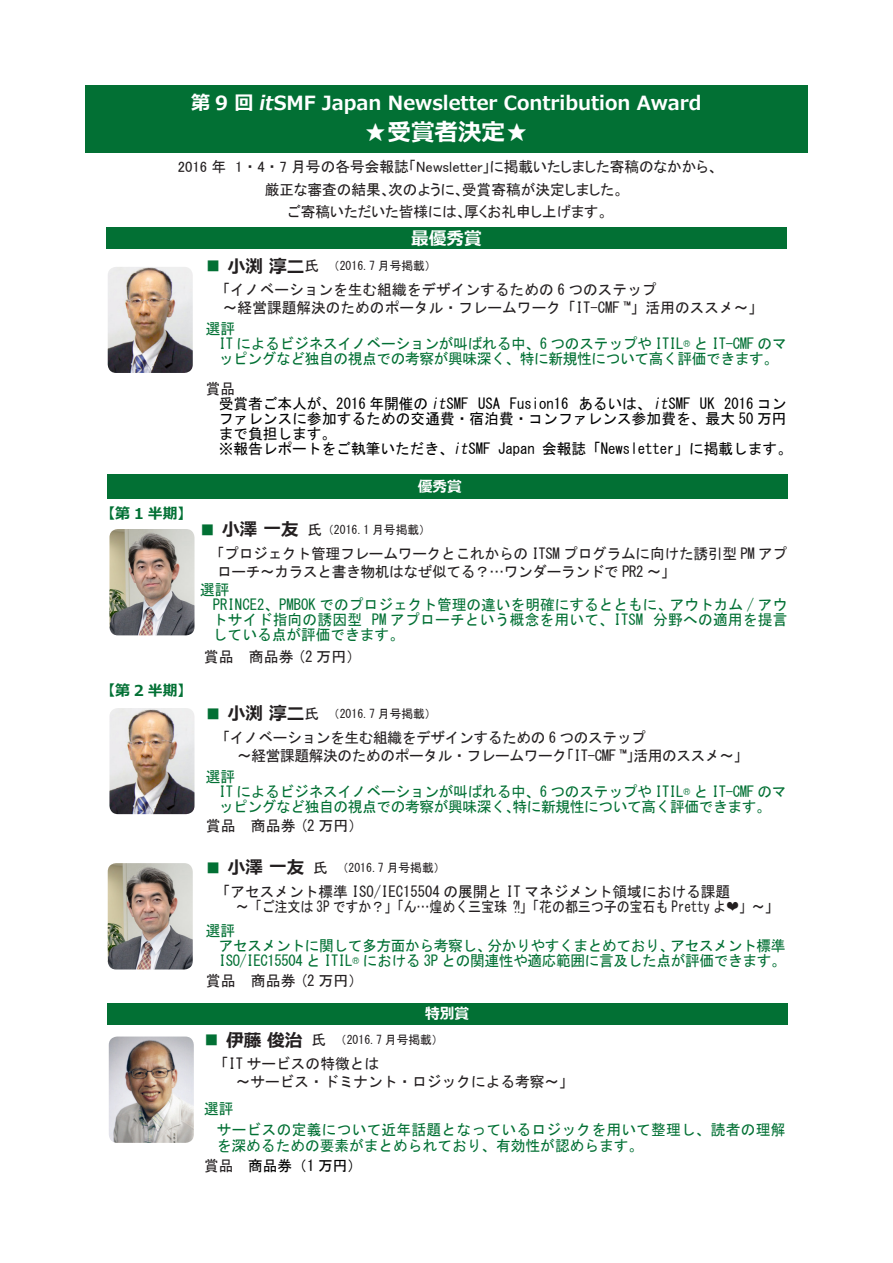
<style>
.page{position:relative;width:893px;height:1263px;background:#fff}
.page>*{position:absolute;margin:0;border:0;box-sizing:border-box;transform-origin:0 0}
.t1{font:700 24px "Meiryo";color:#fff}
.t2{font:700 19.5px "Meiryo";color:#fff}
.t3{font:700 18px "Meiryo";color:#231f20}
.t4{font:700 18px "Meiryo";color:#fff}
.t5{font:15px/15px "MS Gothic";letter-spacing:-.015em;color:#027034}
.t6{font:15px/18px "MS Gothic";letter-spacing:-.01em;color:#231f20}
.t7{font:15px/15px "MS Gothic";color:#000}
.t8{font:15px "MS P Gothic";color:#231f20}
.t9{font:15px/15.9px "MS Gothic";letter-spacing:.02em;color:#027034}
.t10{font:15px "MS Gothic";letter-spacing:-.01em;color:#231f20;scale:.87 1}
.t11{font:15px "MS Gothic";letter-spacing:.015em;color:#027034}
.t12{font:700 15px "Meiryo";color:#027034}
.t13{font:700 15px "Meiryo";color:#fff}
.t14{font:12px "MS Gothic";color:#231f20}
.t15{font:1.5px "MS P Gothic";color:#231f20}
.s1{font-style:italic}
.s2{font-family:"MS Gothic";font-weight:400;font-size:15px}
.s3{font-size:12px}
.s4{color:#231f20}
</style>
<div class="page">
<div style="left:85px;top:85px;width:722px;height:67px;background:#027034"></div>
<div style="left:106px;top:228px;width:681px;height:21px;background:#027034"></div>
<img style="left:108px;top:267px;width:85px;height:106px">
<img style="left:109px;top:1036px;width:85px;height:107px">
<div style="left:107px;top:1003px;width:680px;height:21px;background:#027034"></div>
<img style="left:108px;top:863px;width:85px;height:106px">
<img style="left:109px;top:708px;width:85px;height:106px">
<div style="left:107px;top:474px;width:680px;height:25px;background:#027034"></div>
<img style="left:109px;top:529px;width:85px;height:106px">
<p class="t2" style="left:191px;top:89px;width:512px">第 9 回 <span class="s1">it</span>SMF Japan Newsletter Contribution Award</p>
<p class="t1" style="left:364px;top:116px;width:166px">★受賞者決定★</p>
<p class="t8" style="left:235px;top:159px;width:484px">1 ・ 4 ・ 7 月号の各号会報誌「Newsletter」に掲載いたしました寄稿のなかから、</p>
<p class="t8" style="left:178px;top:159px;width:50px">2016 年</p>
<p class="t5" style="left:206px;top:258px;width:16px">■</p>
<p class="t15" style="left:462px;top:193px;width:163px">受賞寄稿が決定しました。</p>
<p class="t15" style="left:265px;top:193px;width:127px">厳正な審査の結果、</p>
<p class="t15" style="left:388px;top:193px;width:78px">次のように、</p>
<p class="t8" style="left:464px;top:204px;width:146px">厚くお礼申し上げます。</p>
<p class="t8" style="left:288px;top:204px;width:180px">ご寄稿いただいた皆様には、</p>
<p class="t4" style="left:411px;top:226px;width:72px">最優秀賞</p>
<p class="t14" style="left:340px;top:260px;width:99px">2016.7 月号掲載(</p>
<p class="t3" style="left:228px;top:253px;width:93px">小渕淳二<span class="s2">氏</span></p>
<p class="t6" style="left:319px;top:257px;width:22px">　<span class="s3">（</span></p>
<p class="t6" style="left:216px;top:281px;width:442px">「イノベーションを生む組織をデザインするための 6 つのステップ</p>
<p class="t6" style="left:223px;top:299px;width:542px">～経営課題解決のためのポータル・フレームワーク「IT-CMF ™」活用のススメ~「</p>
<p class="t5" style="left:206px;top:321px;width:31px">選評</p>
<p class="t5" style="left:219px;top:336px;width:569px">IT によるビジネスイノベーションが叫ばれる中、6 つのステップや ITIL® と IT-CMF のマッピングなど独自の視点での考察が興味深く、特に新規性について高く評価できます。</p>
<p class="t6" style="left:206px;top:380px;width:31px">賞品</p>
<p class="t7" style="left:724px;top:396px;width:64px">2016 コン</p>
<p class="t7" style="left:219px;top:396px;width:569px">受賞者ご本人が、2016 年開催の <span class="s1">it</span>SMF<br>ファレンスに参加するための交通費・宿泊費・コンファレンス参加費を、最大 50 万円まで負担します。</p>
<p class="t7" style="left:542px;top:441px;width:251px">会報誌「Newsletter」に掲載します。</p>
<p class="t7" style="left:578px;top:396px;width:114px">あるいは、<span class="s1">it</span>SMF</p>
<p class="t7" style="left:478px;top:396px;width:24px">USA</p>
<p class="t7" style="left:510px;top:396px;width:60px">Fusion16</p>
<p class="t7" style="left:700px;top:396px;width:16px">UK</p>
<p class="t7" style="left:219px;top:441px;width:273px">※報告レポートをご執筆いただき、<span class="s1">it</span>SMF</p>
<p class="t7" style="left:498px;top:441px;width:38px">Japan</p>
<p class="t12" style="left:100px;top:503px;width:94px">【第 1 半期【</p>
<p class="t12" style="left:100px;top:679px;width:94px">【第 2 半期【</p>
<p class="t13" style="left:418px;top:476px;width:46px">優秀賞</p>
<p class="t5" style="left:200px;top:522px;width:16px">■</p>
<p class="t3" style="left:222px;top:517px;width:78px">小澤一友</p>
<p class="t6" style="left:307px;top:520px;width:16px">氏</p>
<p class="t14" style="left:322px;top:523px;width:110px">（2016.1 月号掲載(</p>
<p class="t6" style="left:217px;top:544px;width:572px;text-indent:-7px">「プロジェクト管理フレームワークとこれからの ITSM プログラムに向けた誘引型 PM アプローチ～カラスと書き物机はなぜ似てる？…ワンダーランドで PR2 ~「</p>
<p class="t5" style="left:200px;top:582px;width:31px">選評</p>
<p class="t5" style="left:670px;top:597px;width:119px">アウトカム / アウ</p>
<p class="t5" style="left:653px;top:597px;width:136px;text-indent:-440px">PRINCE 、2 PMBOK でのプロジェクト管理の違いを明確にするとともに、<br>分野への適用を提言</p>
<p class="t11" style="left:372px;top:612px;width:273px">PM アプローチという概念を用いて、ITSM</p>
<p class="t5" style="left:213px;top:612px;width:193px">トサイド指向の誘因型<br>している点が評価できます。</p>
<p class="t6" style="left:204px;top:648px;width:159px">賞品　商品券 2( 万円(</p>
<p class="t5" style="left:206px;top:706px;width:16px">■</p>
<p class="t3" style="left:228px;top:701px;width:93px">小渕淳二<span class="s2">氏</span></p>
<p class="t14" style="left:340px;top:708px;width:99px">2016.7 月号掲載(</p>
<p class="t6" style="left:319px;top:704px;width:22px">　<span class="s3">（</span></p>
<p class="t6" style="left:216px;top:728px;width:432px">「イノベーションを生む組織をデザインするための 6 つのステップ</p>
<p class="t6" style="left:633px;top:746px;width:117px">活用のススメ~「</p>
<p class="t6" style="left:223px;top:746px;width:346px">　～経営課題解決のためのポータル・フレームワーク</p>
<p class="t5" style="left:206px;top:769px;width:31px">選評</p>
<p class="t5" style="left:219px;top:784px;width:569px">IT によるビジネスイノベーションが叫ばれる中、6 つのステップや ITIL® と IT-CMF のマッピングなど独自の視点での考察が興味深く特に新規性について高く評価できます。</p>
<p class="t5" style="left:505px;top:799px;width:16px">、</p>
<p class="t6" style="left:560px;top:746px;width:83px">「IT-CMF ™」</p>
<p class="t6" style="left:206px;top:817px;width:159px">賞品　商品券 2( 万円(</p>
<p class="t5" style="left:206px;top:860px;width:16px">■</p>
<p class="t3" style="left:228px;top:855px;width:78px">小澤一友</p>
<p class="t6" style="left:313px;top:858px;width:37px">氏　<span class="s3">（</span></p>
<p class="t14" style="left:348px;top:862px;width:99px">2016.7 月号掲載(</p>
<p class="t6" style="left:216px;top:882px;width:516px">「アセスメント標準 ISO/IEC15504 の展開と IT マネジメント領域における課題</p>
<p class="t10" style="left:223px;top:899px;width:641px">　～「ご注文は P3 ですか？」「ん…煌めく三宝珠 ⁈」「花の都三つ子の宝石も Pretty よ ❤ ~「 「</p>
<p class="t5" style="left:206px;top:923px;width:31px">選評</p>
<p class="t5" style="left:671px;top:938px;width:117px">アセスメント標準</p>
<p class="t5" style="left:219px;top:938px;width:569px">アセスメントに関して多方面から考察し、<br>ISO/IEC15504 と ITIL® における P3 との関連性や適応範囲に言及した点が評価できます。</p>
<p class="t5" style="left:488px;top:938px;width:188px">分かりやすくまとめており、</p>
<p class="t6" style="left:206px;top:971px;width:159px">賞品　商品券 2( 万円(</p>
<p class="t5" style="left:204px;top:1032px;width:16px">■</p>
<p class="t3" style="left:226px;top:1027px;width:78px">伊藤俊治</p>
<p class="t13" style="left:425px;top:1003px;width:46px">特別賞</p>
<p class="t14" style="left:347px;top:1034px;width:99px">2016.7 月号掲載(</p>
<p class="t6" style="left:311px;top:1031px;width:37px">氏　<span class="s3">（</span></p>
<p class="t6" style="left:214px;top:1055px;width:167px">「IT サービスの特徴とは</p>
<p class="t6" style="left:221px;top:1073px;width:354px">　～サービス・ドミナント・ロジックによる考察~「</p>
<p class="t5" style="left:204px;top:1101px;width:31px">選評</p>
<p class="t9" style="left:217px;top:1121px;width:570px">サービスの定義について近年話題となっているロジックを用いて整理し、読者の理解を深めるための要素がまとめられており、有効性が認めらます。</p>
<p class="t7" style="left:204px;top:1158px;width:160px"><span class="s4">賞品</span>　商品券（1 万円(</p>
</div>
